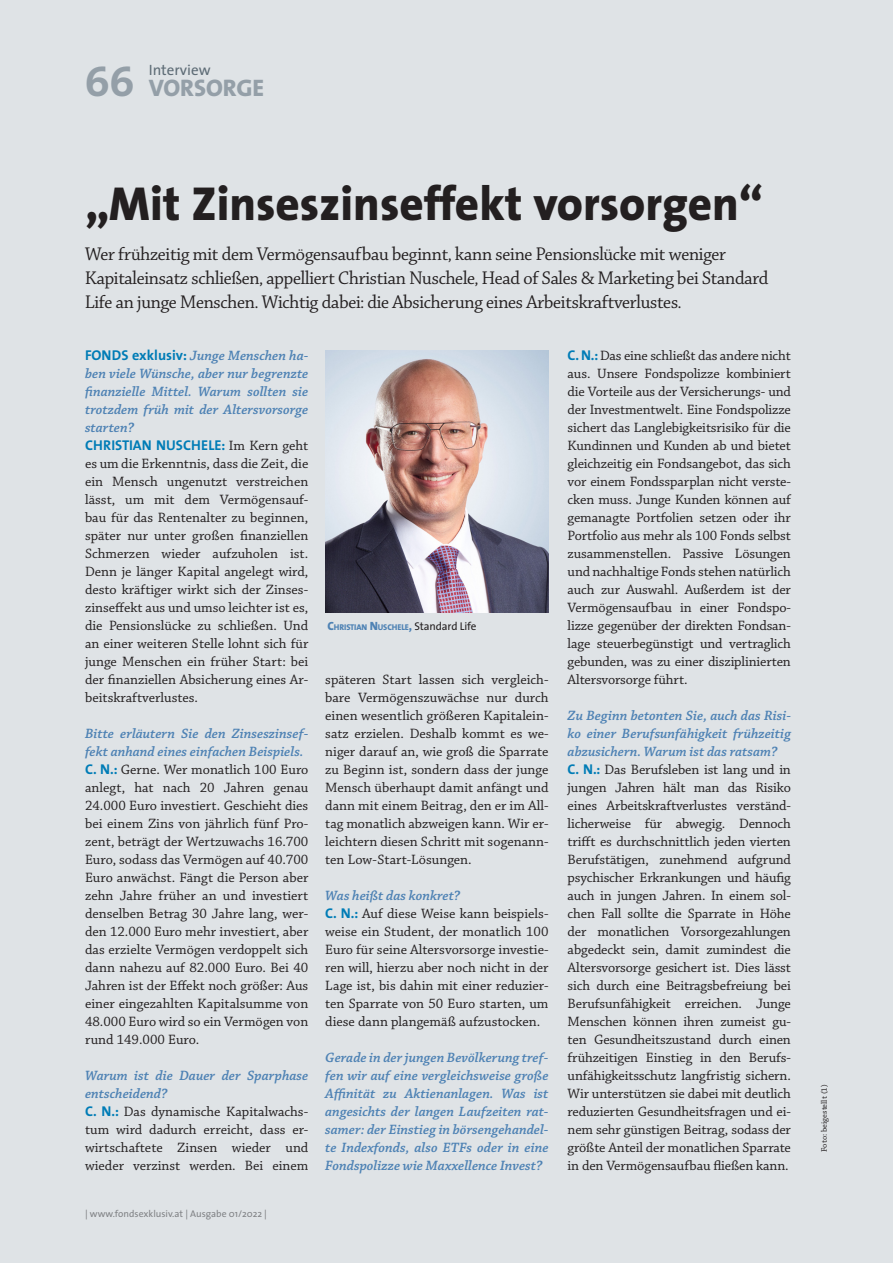
<style>
.page{position:relative;width:893px;height:1263px;background:#dfe3e6}
.page>*{position:absolute;margin:0;border:0;box-sizing:border-box;transform-origin:0 0}
.t1{font:800 48px "The Sans";color:#231f20}
.t2{font:800 24px "The Sans";color:#949fa8}
.t3{font:19.5px/24px "Chaparral Pro Subh";letter-spacing:-.01em;color:#231f20}
.t4{font:15px "The Sans";color:#5e6c76}
.t5{font:14.25px/18px "Chaparral Pro";letter-spacing:-.005em;color:#231f20}
.t6{font:italic 600 14.25px/18px "Chaparral Pro";color:#4e82b4;text-align:justify}
.t7{font:700 14.25px "The Sans";color:#007cb6}
.t8{font:9.75px "The Sans";color:#808285}
.t9{font:8.4px "The Sans Extra Bold Caps";letter-spacing:-.015em;color:#4e82b4}
.t10{font:8.25px "Chaparral Pro Capt";color:#231f20}
.s1{font-family:"The Sans Bold Expert";font-weight:400;font-size:43.2px}
.s2{font-family:"The Sans";font-weight:700;font-style:normal;color:#007cb6}
.s3{font-family:"Chaparral Pro";font-weight:400;color:#231f20}
.s4{font-weight:600;font-style:italic;color:#4e82b4}
.s5{font-family:"The Sans";font-weight:700;color:#007cb6}
.s6{font-size:12px}
.s7{font-family:"The Sans";font-size:11.25px;color:#231f20}
</style>
<div class="page">
<img style="left:325px;top:351px;width:224px;height:261px">
<p class="t4" style="left:149px;top:57px;width:63px">Interview</p>
<h2 class="t2" style="left:85px;top:68px;width:181px"><span class="s1">66</span> vorsorge</h2>
<h1 class="t1" style="left:85px;top:163px;width:680px">„Mit Zinseszinseffekt vorsorgen“</h1>
<p class="t3" style="left:85px;top:242px;width:685px">Wer frühzeitig mit dem Vermögensaufbau beginnt, kann seine Pensionslücke mit weniger<br>Kapitaleinsatz schließen, appelliert Christian Nuschele, Head of Sales &amp; Marketing bei Standard<br>Life an junge Menschen. Wichtig dabei: die Absicherung eines Arbeitskraftverlustes.</p>
<p class="t6" style="left:85px;top:347px;width:225px"><span class="s2">FONDS EXKLUSIV:</span> Junge Menschen ha&shy;ben viele Wünsche, aber nur begrenzte finanzielle Mittel. Warum sollten sie trotzdem früh mit der Altersvorsorge starten?</p>
<p class="t7" style="left:85px;top:433px;width:225px">CHRISTIAN NUSC HELE: <span class="s3">Im Kern geht</span></p>
<p class="t5" style="left:85px;top:455px;width:225px;text-align:justify">es um die Erkenntnis, dass die Zeit, die ein Mensch ungenutzt verstreichen lässt, um mit dem Vermögensauf&shy;bau für das Rentenalter zu beginnen, später nur unter großen finanziellen Schmerzen wieder aufzuholen ist.<br>Denn je länger Kapital angelegt wird, desto kräftiger wirkt sich der Zinses&shy;zinseffekt aus und umso leichter ist es, die Pensionslücke zu schließen. Und an einer weiteren Stelle lohnt sich für junge Menschen ein früher Start: bei der finanziellen Absicherung eines Ar&shy;beitskraftverlustes.</p>
<p class="t5" style="left:85px;top:725px;width:225px"><span class="s4">Bitte erläutern Sie den Zinseszinsef&shy;fekt anhand eines einfachen Beispiels.<br></span><span class="s5">C. N.:</span> Gerne. Wer monatlich 100 Euro anlegt, hat nach 20 Jahren genau 24.000 Euro investiert. Geschieht dies bei einem Zins von jährlich fünf Pro&shy;zent, beträgt der Wertzuwachs 16.700<br>Euro, sodass das Vermögen auf 40.700<br>Euro anwächst. Fängt die Person aber zehn Jahre früher an und investiert denselben Betrag 30 Jahre lang, wer&shy;den 12.000 Euro mehr investiert, aber das erzielte Vermögen verdoppelt sich dann nahezu auf 82.000 Euro. Bei 40<br>Jahren ist der Effekt noch größer: Aus einer eingezahlten Kapitalsumme von 48.000 Euro wird so ein Vermögen von rund 149.000 Euro.</p>
<p class="t5" style="left:85px;top:1067px;width:225px"><span class="s4">Warum ist die Dauer der Sparphase entscheidend?<br></span><span class="s5">C. N.:</span> Das dynamische Kapitalwachs&shy;tum wird dadurch erreicht, dass er&shy;wirtschaftete Zinsen wieder und wieder verzinst werden. Bei einem</p>
<p class="t5" style="left:568px;top:347px;width:225px;text-align:justify"><span class="s5">C. N.:</span> Das eine schließt das andere nicht aus. Unsere Fondspolizze kombiniert die Vorteile aus der Versicherungs- und der Investmentwelt. Eine Fondspolizze sichert das Langlebigkeitsrisiko für die Kundinnen und Kunden ab und bietet gleichzeitig ein Fondsangebot, das sich vor einem Fondssparplan nicht verste&shy;cken muss. Junge Kunden können auf gemanagte Portfolien setzen oder ihr Portfolio aus mehr als 100 Fonds selbst zusammenstellen. Passive Lösungen und nachhaltige Fonds stehen natürlich auch zur Auswahl. Außerdem ist der Vermögensaufbau in einer Fondspo&shy;lizze gegenüber der direkten Fondsan&shy;lage steuerbegünstigt und vertraglich gebunden, was zu einer disziplinierten Altersvorsorge führt.</p>
<p class="t5" style="left:568px;top:707px;width:225px"><span class="s4">Zu Beginn betonten Sie, auch das Risi&shy;ko einer Berufsunfähigkeit frühzeitig abzusichern. Warum ist das ratsam?<br></span><span class="s5">C. N.:</span> Das Berufsleben ist lang und in jungen Jahren hält man das Risiko eines Arbeitskraftverlustes verständ&shy;licherweise für abwegig. Dennoch trifft es durchschnittlich jeden vierten Berufstätigen, zunehmend aufgrund psychischer Erkrankungen und häufig auch in jungen Jahren. In einem sol&shy;chen Fall sollte die Sparrate in Höhe der monatlichen Vorsorgezahlungen abgedeckt sein, damit zumindest die Altersvorsorge gesichert ist. Dies lässt sich durch eine Beitragsbefreiung bei Berufsunfähigkeit erreichen. Junge Menschen können ihren zumeist gu&shy;ten Gesundheitszustand durch einen frühzeitigen Einstieg in den Berufs&shy;unfähigkeitsschutz langfristig sichern.<br>Wir unterstützen sie dabei mit deutlich reduzierten Gesundheitsfragen und ei&shy;nem sehr günstigen Beitrag, sodass der größte Anteil der monatlichen Sparrate in den Vermögensaufbau fließen kann.</p>
<p class="t9" style="left:327px;top:620px;width:150px"><span class="s6">C</span>HRISTIAN <span class="s6">N</span> USCHELE<span class="s6">,</span> <span class="s7">Standard Life</span></p>
<p class="t5" style="left:325px;top:671px;width:225px;text-align:justify">späteren Start lassen sich vergleich&shy;bare Vermögenszuwächse nur durch einen wesentlich größeren Kapitalein&shy;satz erzielen. Deshalb kommt es we&shy;niger darauf an, wie groß die Sparrate zu Beginn ist, sondern dass der junge Mensch überhaupt damit anfängt und dann mit einem Beitrag, den er im All&shy;tag monatlich abzweigen kann. Wir er&shy;leichtern diesen Schritt mit sogenann&shy;ten Low-Start-Lösungen.</p>
<p class="t5" style="left:325px;top:887px;width:225px"><span class="s4">Was heißt das konkret?<br></span><span class="s5">C. N.:</span> Auf diese Weise kann beispiels&shy;weise ein Student, der monatlich 100<br>Euro für seine Altersvorsorge investie&shy;ren will, hierzu aber noch nicht in der Lage ist, bis dahin mit einer reduzier&shy;ten Sparrate von 50 Euro starten, um diese dann plangemäß aufzustocken.</p>
<p class="t6" style="left:325px;top:1049px;width:225px">Gerade in der jungen Bevölkerung tref&shy;fen wir auf eine vergleichsweise große Affinität zu Aktienanlagen. Was ist angesichts der langen Laufzeiten rat&shy;samer: der Einstieg in börsengehandel&shy;te Indexfonds, also ETFs oder in eine Fondspolizze wie Maxxellence Invest?</p>
<p class="t8" style="left:85px;top:1206px;width:183px">| www.fondsexklusiv.at | Ausgabe 01/2022 |</p>
<p class="t10" style="left:819px;top:1152px;width:69px;rotate:-90deg">Foto: beigestellt (1)</p>
</div>
